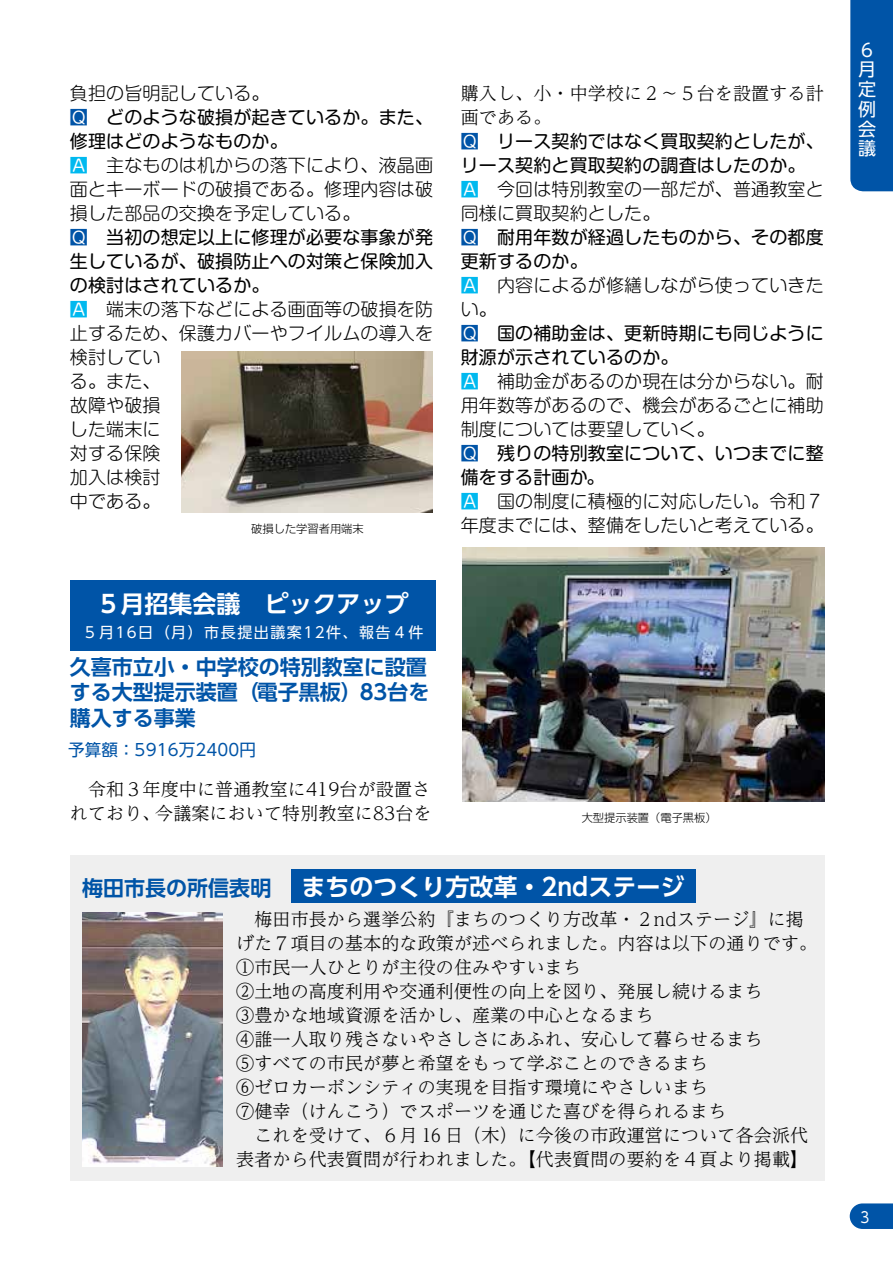
<style>
.page{position:relative;width:893px;height:1263px;background:#fff}
.page>*{position:absolute;margin:0;border:0;box-sizing:border-box;transform-origin:0 0}
.t1{font:700 24px "UD Shin Go Pro De";color:#fff}
.t2{font:700 21px/25.2px "UD Shin Go Pro De";color:#0054a7;text-align:justify}
.t3{font:300 18px/24px "Shin M Go Pro";letter-spacing:.01em;color:#000}
.t4{font:300 18px/24px "UD Reimin Pro";letter-spacing:.01em;color:#000}
.t5{font:18px/19.8px "UD Shin Go Pro";color:#fff}
.t6{font:16.5px "UD Shin Go Pro";letter-spacing:.01em;color:#0054a7}
.t7{font:15px "UD Shin Go Pro";letter-spacing:.1em;color:#fff}
.t8{font:15px "UD Shin Go Pro";letter-spacing:.1em;color:#fff;scale:.9 1}
.t9{font:300 11.25px "Shin Go Pro";color:#000}
.s1{font-weight:400;color:#0054a7}
.s2{font-weight:400}
.s3{font-weight:400;color:#00b9ef}
</style>
<div class="page">
<div style="left:70px;top:856px;width:754px;height:325px;background:#efefef"></div>
<div style="left:291px;top:869px;width:405px;height:34px;background:#0054a7"></div>
<img style="left:182px;top:352px;width:251px;height:161px">
<div style="left:71px;top:580px;width:365px;height:70px;background:#0054a7"></div>
<img style="left:463px;top:547px;width:361px;height:254px">
<img style="left:82px;top:912px;width:141px;height:255px">
<div style="left:850px;top:0;width:43px;height:191px;background:#0054a7"></div>
<svg style="left:850px;top:1203px;width:43px;height:26px"></svg>
<p class="t3" style="left:70px;top:79px;width:365px">負担の旨明記している。<br><span class="s1">Q</span> <span class="s2">どのような破損が起きているか。また、修理はどのようなものか。<br></span><span class="s3">A</span> 主なものは机からの落下により、液晶画面とキーボードの破損である。修理内容は破損した部品の交換を予定している。<br><span class="s1">Q</span> <span class="s2">当初の想定以上に修理が必要な事象が発生しているが、破損防止への対策と保険加入の検討はされているか。<br></span><span class="s3">A</span> 端末の落下などによる画面等の破損を防止するため、保護カバーやフイルムの導入を検討してい<br>る。また、<br>故障や破損<br>した端末に<br>対する保険<br>加入は検討<br>中である。</p>
<p class="t9" style="left:251px;top:519px;width:114px">破損した学習者用端末</p>
<h1 class="t1" style="left:96px;top:584px;width:313px">５月招集会議　ピックアップ</h1>
<p class="t7" style="left:83px;top:620px;width:343px">５月16日（月）市長提出議案12件、報告４件</p>
<p class="t2" style="left:70px;top:654px;width:361px">久喜市立小・中学校の特別教室に設置する大型提示装置（電子黒板）83台を購入する事業</p>
<p class="t6" style="left:68px;top:736px;width:190px">予算額：5916万2400円</p>
<p class="t4" style="left:70px;top:776px;width:363px">　令和３年度中に普通教室に419台が設置されており、今議案において特別教室に83台を</p>
<p class="t4" style="left:461px;top:81px;width:365px">購入し、小・中学校に２～５台を設置する計画である。</p>
<p class="t3" style="left:461px;top:127px;width:365px"><span class="s1">Q</span> <span class="s2">リース契約ではなく買取契約としたが、リース契約と買取契約の調査はしたのか。<br></span><span class="s3">A</span> 今回は特別教室の一部だが、普通教室と同様に買取契約とした。<br><span class="s1">Q</span> <span class="s2">耐用年数が経過したものから、その都度更新するのか。<br></span><span class="s3">A</span> 内容によるが修繕しながら使っていきたい。<br><span class="s1">Q</span> <span class="s2">国の補助金は、更新時期にも同じように財源が示されているのか。<br></span><span class="s3">A</span> 補助金があるのか現在は分からない。耐用年数等があるので、機会があるごとに補助制度については要望していく。<br><span class="s1">Q</span> <span class="s2">残りの特別教室について、いつまでに整備をする計画か。<br></span><span class="s3">A</span> 国の制度に積極的に対応したい。令和７年度までには、整備をしたいと考えている。</p>
<p class="t9" style="left:582px;top:809px;width:136px">大型提示装置（電子黒板）</p>
<p class="t2" style="left:82px;top:875px;width:190px">梅田市長の所信表明</p>
<h1 class="t1" style="left:302px;top:867px;width:384px">まちのつくり方改革・2ndステージ</h1>
<p class="t4" style="left:236px;top:907px;width:583px">　梅田市長から選挙公約『まちのつくり方改革・２ndステージ』に掲げた７項目の基本的な政策が述べられました。内容は以下の通りです。<br>①市民一人ひとりが主役の住みやすいまち<br>②土地の高度利用や交通利便性の向上を図り、発展し続けるまち<br>③豊かな地域資源を活かし、産業の中心となるまち<br>④誰一人取り残さないやさしさにあふれ、安心して暮らせるまち<br>⑤すべての市民が夢と希望をもって学ぶことのできるまち<br>⑥ゼロカーボンシティの実現を目指す環境にやさしいまち<br>⑦健幸（けんこう）でスポーツを通じた喜びを得られるまち<br>　これを受けて、６月 16 日（木）に今後の市政運営について各会派代表者から代表質問が行われました。【代表質問の要約を４頁より掲載】</p>
<p class="t5" style="left:858px;top:39px;width:19px">6月定例会議</p>
<p class="t8" style="left:860px;top:1205px;width:11px">3</p>
</div>
